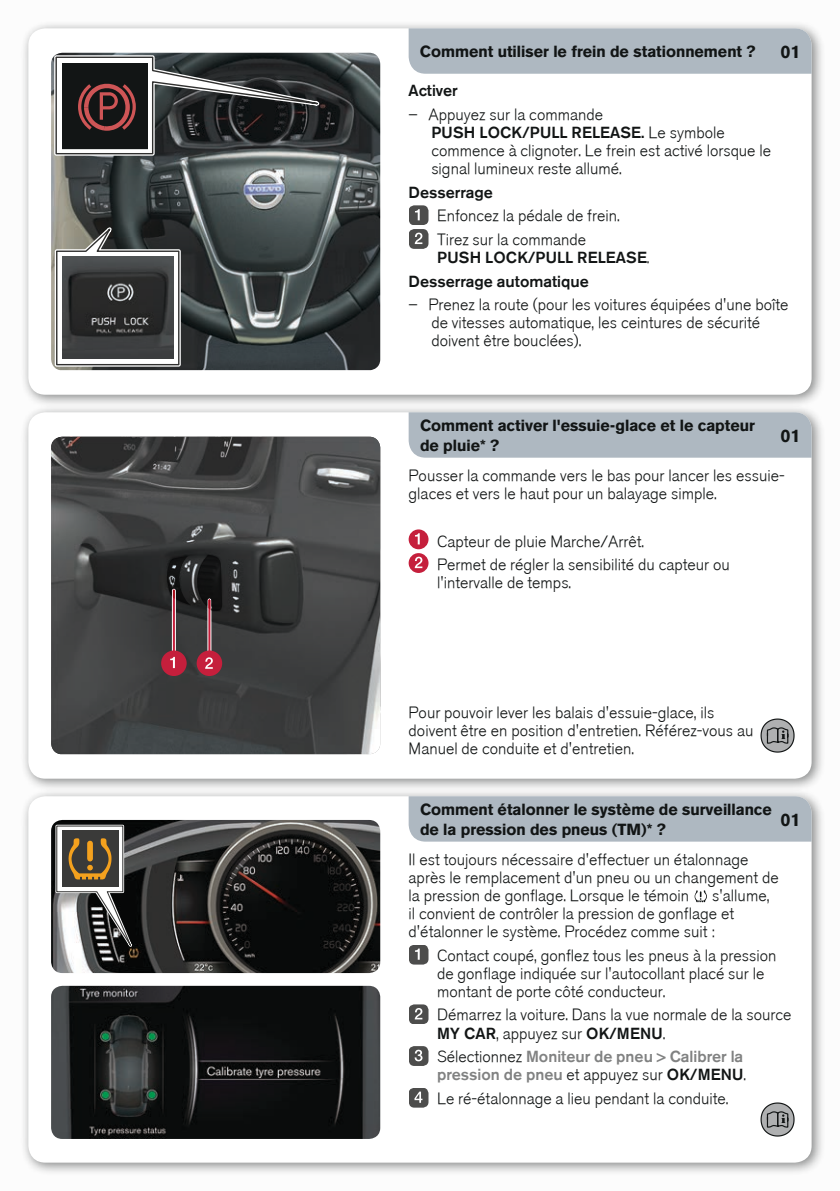
<style>
.page{position:relative;width:840px;height:1191px;background:#fff}
.page>*{position:absolute;margin:0;border:0;box-sizing:border-box;transform-origin:0 0}
.t1{font:700 18px "Volvo Sans";color:#121515}
.t2{font:300 16px/18px "Volvo Sans";color:#121515}
.t3{font:700 16px/19.2px "Volvo Sans";color:#121515}
.t4{font:300 16px/18px "Volvo Sans";color:#818282}
.t5{font:300 16px/23.6px "Volvo Sans";color:#121515}
.s1{font-style:inherit}
.s2{color:#121515}
</style>
<div class="page">
<div style="left:0;top:0;width:839px;height:1191px;background:#f6f6f6"></div>
<div style="left:20px;top:20px;width:805px;height:388px;background:#121515;opacity:.5"></div>
<div style="left:28px;top:28px;width:783px;height:367px;background:#fff;border-radius:17px"></div>
<div style="left:20px;top:404px;width:805px;height:388px;background:#121515;opacity:.5"></div>
<div style="left:28px;top:412px;width:783px;height:366px;background:#fff;border-radius:17px"></div>
<div style="left:20px;top:788px;width:805px;height:388px;background:#121515;opacity:.5"></div>
<div style="left:28px;top:796px;width:783px;height:366px;background:#fff;border-radius:17px"></div>
<div style="left:408px;top:28px;width:403px;height:46px;background:#aeb8c1"></div>
<img style="left:51px;top:59px;width:329px;height:311px">
<svg style="left:52px;top:53px;width:328px;height:105px"></svg>
<svg style="left:53px;top:209px;width:130px;height:160px"></svg>
<img style="left:62px;top:257px;width:111px;height:102px">
<div style="left:408px;top:412px;width:403px;height:46px;background:#aeb8c1"></div>
<img style="left:51px;top:437px;width:329px;height:317px">
<hr style="left:172px;top:590px;width:4px;height:73px;background:#f3eaec">
<div style="left:161px;top:650px;width:25px;height:26px;background:#c51f3c;border-radius:50%"></div>
<hr style="left:173px;top:590px;width:2px;height:73px;background:#c51f3c">
<svg style="left:170px;top:657px;width:5px;height:11px"></svg>
<svg style="left:207px;top:611px;width:4px;height:39px"></svg>
<div style="left:196px;top:650px;width:26px;height:26px;background:#c51f3c;border-radius:50%"></div>
<hr style="left:208px;top:600px;width:2px;height:63px;background:#c51f3c">
<svg style="left:205px;top:657px;width:8px;height:12px"></svg>
<svg style="left:167px;top:556px;width:23px;height:49px"></svg>
<svg style="left:197px;top:555px;width:25px;height:56px"></svg>
<div style="left:408px;top:796px;width:403px;height:45px;background:#aeb8c1"></div>
<img style="left:51px;top:985px;width:329px;height:154px">
<img style="left:51px;top:820px;width:329px;height:153px">
<svg style="left:54px;top:823px;width:91px;height:150px"></svg>
<svg style="left:409px;top:205px;width:19px;height:44px"></svg>
<div style="left:408px;top:529px;width:20px;height:20px;background:#c51f3c;border-radius:50%"></div>
<svg style="left:415px;top:533px;width:4px;height:11px"></svg>
<svg style="left:408px;top:553px;width:20px;height:20px"></svg>
<svg style="left:414px;top:557px;width:8px;height:11px"></svg>
<svg style="left:760px;top:718px;width:34px;height:34px"></svg>
<svg style="left:696px;top:893px;width:11px;height:10px"></svg>
<svg style="left:694px;top:890px;width:12px;height:12px"></svg>
<svg style="left:409px;top:945px;width:19px;height:19px"></svg>
<svg style="left:409px;top:1004px;width:19px;height:20px"></svg>
<svg style="left:409px;top:1046px;width:19px;height:20px"></svg>
<svg style="left:409px;top:1088px;width:19px;height:19px"></svg>
<svg style="left:760px;top:1102px;width:34px;height:34px"></svg>
<p class="t3" style="left:420px;top:41px;width:337px">Comment utiliser le frein de stationnement ?</p>
<p class="t1" style="left:780px;top:39px;width:22px">01</p>
<p class="t5" style="left:408px;top:79px;width:51px">Activer</p>
<p class="t2" style="left:431px;top:106px;width:341px;text-indent:-23px">– Appuyez sur la commande<br><span class="s1">PUSH LOCK/PULL RELEASE.</span> Le symbole commence à clignoter. Le frein est activé lorsque le signal lumineux reste allumé.</p>
<p class="t5" style="left:408px;top:180px;width:86px">Desserrage</p>
<p class="t2" style="left:437px;top:204px;width:184px;line-height:23.6px">Enfoncez la pédale de frein.<br>Tirez sur la commande</p>
<p class="t5" style="left:408px;top:246px;width:242px;text-indent:28px">PUSH LOCK/PULL RELEASE<span class="s1">.<br></span>Desserrage automatique</p>
<p class="t2" style="left:431px;top:296px;width:358px;text-indent:-23px">– Prenez la route (pour les voitures équipées d'une boîte de vitesses automatique, les ceintures de sécurité doivent être bouclées).</p>
<p class="t3" style="left:420px;top:415px;width:336px">Comment activer l'essuie-glace et le capteur de pluie* ?</p>
<p class="t2" style="left:408px;top:467px;width:377px">Pousser la commande vers le bas pour lancer les essuie&shy;glaces et vers le haut pour un balayage simple.</p>
<p class="t2" style="left:437px;top:529px;width:294px;line-height:23.6px">Capteur de pluie Marche/Arrêt.<br>Permet de régler la sensibilité du capteur ou</p>
<p class="t2" style="left:437px;top:574px;width:136px">l'intervalle de temps.</p>
<p class="t1" style="left:780px;top:423px;width:22px">01</p>
<p class="t2" style="left:408px;top:704px;width:346px">Pour pouvoir lever les balais d'essuie-glace, ils doivent être en position d'entretien. Référez-vous au<br>Manuel de conduite et d'entretien.</p>
<p class="t3" style="left:420px;top:799px;width:353px">Comment étalonner le système de surveillance de la pression des pneus (TM)* ?</p>
<p class="t1" style="left:780px;top:806px;width:22px">01</p>
<p class="t2" style="left:408px;top:851px;width:371px">Il est toujours nécessaire d'effectuer un étalonnage après le remplacement d'un pneu ou un changement de la pression de gonflage. Lorsque le témoin</p>
<p class="t2" style="left:408px;top:887px;width:362px;text-indent:303px">s'allume, il convient de contrôler la pression de gonflage et d'étalonner le système. Procédez comme suit :</p>
<p class="t2" style="left:437px;top:946px;width:341px">Contact coupé, gonflez tous les pneus à la pression de gonflage indiquée sur l'autocollant placé sur le montant de porte côté conducteur.</p>
<p class="t2" style="left:437px;top:1006px;width:356px">Démarrez la voiture. Dans la vue normale de la source<br><span class="s1">MY CAR</span>, appuyez sur <span class="s1">OK/MENU</span>.</p>
<p class="t4" style="left:437px;top:1047px;width:310px"><span class="s2">Sélectionnez</span> Moniteur de pneu &gt; Calibrer la pression de pneu <span class="s2">et appuyez sur</span> <span class="s2">OK/MENU</span><span class="s2">.</span></p>
<p class="t2" style="left:437px;top:1089px;width:293px">Le ré-étalonnage a lieu pendant la conduite.</p>
</div>
